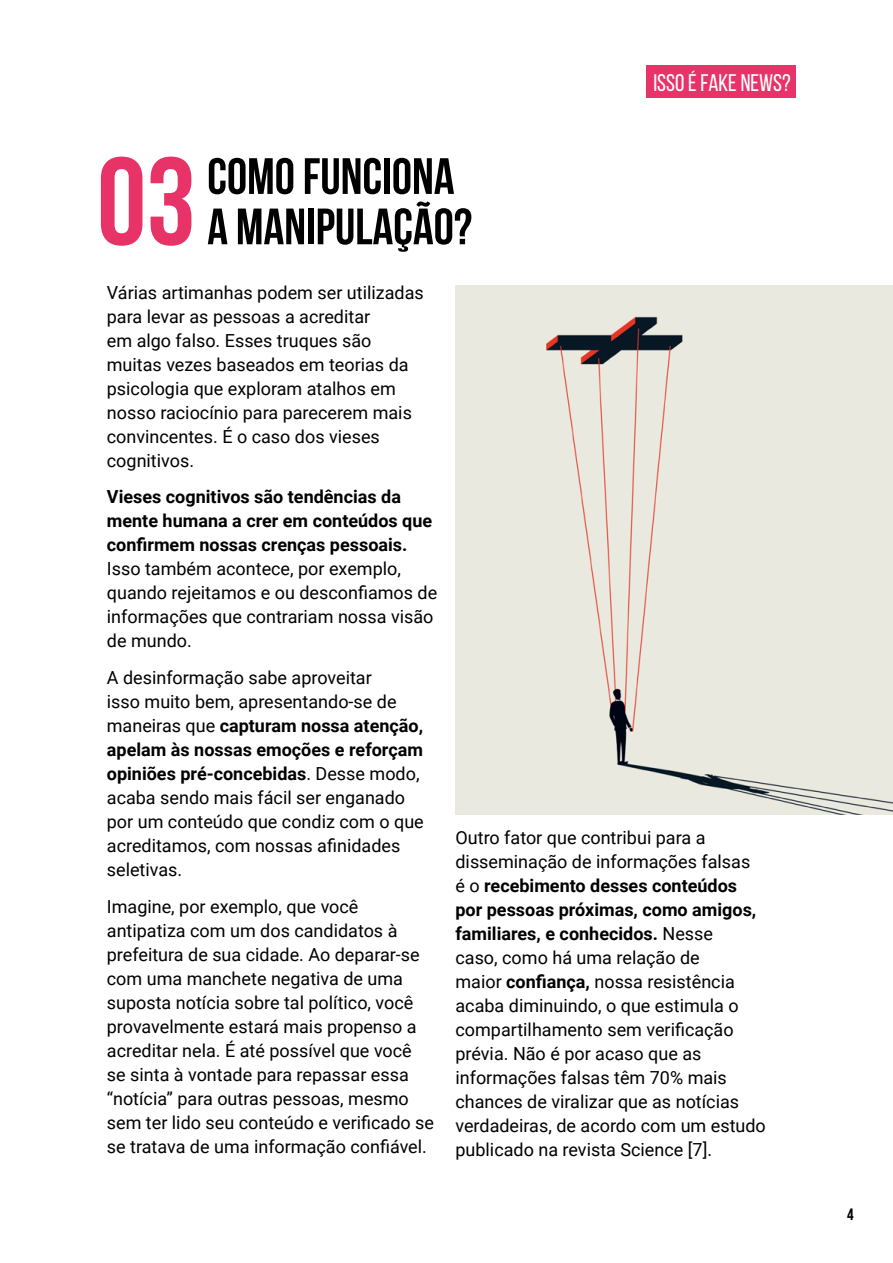
<style>
.page{position:relative;width:893px;height:1263px;background:#fff}
.page>*{position:absolute;margin:0;border:0;box-sizing:border-box;transform-origin:0 0}
.t1{font:700 124.5px "Bebas Neue";color:#e73367}
.t2{font:700 51px/50.4px "Bebas Neue";color:#000}
.t3{font:24px "Bebas Neue";color:#fff}
.t4{font:18px/24px "Roboto";color:#000}
.t5{font:700 18px/24px "Roboto";color:#000}
.t6{font:700 16.5px "Bebas Neue";color:#000}
.s1{font-weight:700}
</style>
<div class="page">
<div style="left:646px;top:65px;width:149px;height:33px;background:#e73367"></div>
<div style="left:455px;top:285px;width:438px;height:529px;background:#e9e9df"></div>
<h3 class="t3" style="left:653px;top:69px;width:139px">ISSO É FAKE NEWS?</h3>
<h1 class="t1" style="left:97px;top:133px;width:100px">03</h1>
<h2 class="t2" style="left:207px;top:150px;width:266px">COMO FUNCIONA<br>A MANIPULAÇÃO?</h2>
<p class="t4" style="left:107px;top:279px;width:318px">Várias artimanhas podem ser utilizadas para levar as pessoas a acreditar<br>em algo falso. Esses truques são muitas vezes baseados em teorias da psicologia que exploram atalhos em nosso raciocínio para parecerem mais convincentes. É o caso dos vieses cognitivos.</p>
<p class="t5" style="left:107px;top:484px;width:327px">Vieses cognitivos são tendências da mente humana a crer em conteúdos que confirmem nossas crenças pessoais.</p>
<p class="t4" style="left:107px;top:556px;width:332px">Isso também acontece, por exemplo, quando rejeitamos e ou desconfiamos de informações que contrariam nossa visão de mundo.</p>
<p class="t4" style="left:107px;top:665px;width:318px">A desinformação sabe aproveitar<br>isso muito bem, apresentando-se de maneiras que <span class="s1">capturam nossa atenção, apelam às nossas emoções e reforçam opiniões pré-concebidas</span>. Desse modo, acaba sendo mais fácil ser enganado por um conteúdo que condiz com o que acreditamos, com nossas afinidades seletivas.</p>
<p class="t4" style="left:107px;top:894px;width:329px">Imagine, por exemplo, que você antipatiza com um dos candidatos à prefeitura de sua cidade. Ao deparar-se com uma manchete negativa de uma suposta notícia sobre tal político, você provavelmente estará mais propenso a acreditar nela. É até possível que você se sinta à vontade para repassar essa “notícia” para outras pessoas, mesmo sem ter lido seu conteúdo e verificado se se tratava de uma informação confiável.</p>
<p class="t4" style="left:455px;top:825px;width:312px">Outro fator que contribui para a disseminação de informações falsas<br>é o <span class="s1">recebimento desses conteúdos por pessoas próximas, como amigos, familiares, e conhecidos.</span> Nesse<br>caso, como há uma relação de<br>maior <span class="s1">confiança,</span> nossa resistência acaba diminuindo, o que estimula o compartilhamento sem verificação prévia. Não é por acaso que as informações falsas têm 70% mais chances de viralizar que as notícias verdadeiras, de acordo com um estudo publicado na revista Science [7].</p>
<p class="t6" style="left:847px;top:1205px;width:8px">4</p>
</div>
